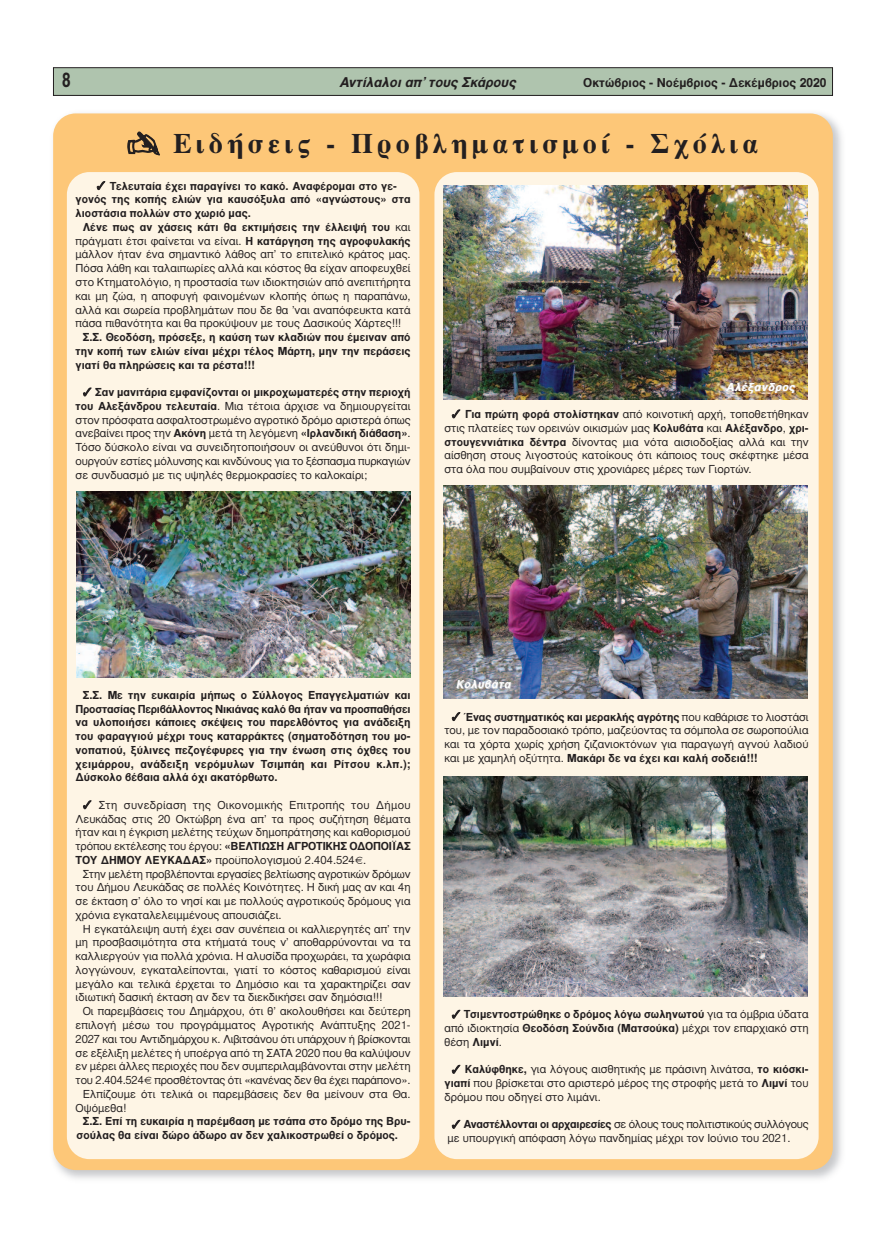
<style>
.page{position:relative;width:886px;height:1241px;background:#fff}
.page>*{position:absolute;margin:0;border:0;box-sizing:border-box;transform-origin:0 0}
.t1{font:28.75px "UB Times Bold";letter-spacing:.15em;color:#231f20}
.t2{font:700 20px "Gr Helvetica";color:#231f20;scale:.8 1}
.t3{font:italic 700 13.75px "Gr Helvetica";color:#231f20}
.t4{font:700 12.5px "Gr Helvetica";color:#231f20}
.t5{font:11.25px/13.8px "Gr Helvetica";color:#231f20;text-align:justify}
.t6{font:700 11.25px/13.8px "Gr Helvetica";color:#231f20;text-align:justify}
.t7{font:11.25px "Gr Helvetica";letter-spacing:-.02em;color:#231f20}
.t8{font:italic 700 11.25px "Gr Helvetica";color:#fff}
.s1{font-weight:700}
.s2{font-weight:400}
</style>
<div class="page">
<div style="left:53px;top:113px;width:780px;height:1056px;background:#fdc778;border-radius:22px"></div>
<div style="left:53px;top:68px;width:779px;height:27px;background:#afc4ae"></div>
<div style="left:53px;top:67px;width:780px;height:29px;border:1px solid #231f20"></div>
<div style="left:434px;top:172px;width:384px;height:986px;background:#fef5e5;border-radius:22px"></div>
<div style="left:67px;top:172px;width:352px;height:986px;background:#fef5e5;border-radius:22px"></div>
<img style="left:443px;top:185px;width:364px;height:214px">
<img style="left:443px;top:485px;width:364px;height:213px">
<img style="left:444px;top:776px;width:364px;height:220px">
<img style="left:76px;top:492px;width:334px;height:185px">
<h2 class="t2" style="left:62px;top:70px;width:12px">8</h2>
<p class="t3" style="left:339px;top:75px;width:181px">Αντίλαλοι απ’ τους Σκάρους</p>
<p class="t4" style="left:583px;top:76px;width:245px">Οκτώβριος - Νοέμβριος - Δεκέμβριος 2020</p>
<h1 class="t1" style="left:173px;top:127px;width:586px">Ειδήσεις - Προβληματισμοί - Σχόλια</h1>
<p class="t6" style="left:76px;top:179px;width:337px;text-align:left;text-indent:21px">✓ Τελευταία έχει παραγίνει το κακό. Αναφέρομαι στο γε&shy;γονός της κοπής ελιών για καυσόξυλα από «αγνώστους» στα λιοστάσια πολλών στο χωριό μας.</p>
<p class="t5" style="left:76px;top:220px;width:337px;text-indent:7px"><span class="s1">Λένε πως αν χάσεις κάτι θα εκτιμήσεις την έλλειψή του</span> και πράγματι έτσι φαίνεται να είναι. <span class="s1">Η κατάργηση της αγροφυλακής </span>μάλλον ήταν ένα σημαντικό λάθος απ’ το επιτελικό κράτος μας.<br>Πόσα λάθη και ταλαιπωρίες αλλά και κόστος θα είχαν αποφευχθεί στο Κτηματολόγιο, η προστασία των ιδιοκτησιών από ανεπιτήρητα και μη ζώα, η αποφυγή φαινομένων κλοπής όπως η παραπάνω, αλλά και σωρεία προβλημάτων που δε θα ’ναι αναπόφευκτα κατά πάσα πιθανότητα και θα προκύψουν με τους Δασικούς Χάρτες!!!</p>
<p class="t6" style="left:76px;top:330px;width:337px;text-indent:7px">Σ.Σ. Θεοδόση, πρόσεξε, η καύση των κλαδιών που έμειναν από την κοπή των ελιών είναι μέχρι τέλος Μάρτη, μην την περάσεις γιατί θα πληρώσεις και τα ρέστα!!!</p>
<p class="t5" style="left:76px;top:385px;width:337px;text-indent:7px">✓ <span class="s1">Σαν μανιτάρια εμφανίζονται οι μικροχωματερές στην περιοχή του Αλεξάνδρου τελευταία</span>. Μια τέτοια άρχισε να δημιουργείται στον πρόσφατα ασφαλτοστρωμένο αγροτικό δρόμο αριστερά όπως ανεβαίνει προς την <span class="s1">Ακόνη</span> μετά τη λεγόμενη <span class="s1">«Ιρλανδική διάβαση»</span>.<br>Τόσο δύσκολο είναι να συνειδητοποιήσουν οι ανεύθυνοι ότι δημι&shy;ουργούν εστίες μόλυνσης και κινδύνους για το ξέσπασμα πυρκαγιών σε συνδυασμό με τις υψηλές θερμοκρασίες το καλοκαίρι;</p>
<p class="t8" style="left:726px;top:381px;width:73px">Αλέξανδρος</p>
<p class="t5" style="left:444px;top:407px;width:366px;text-indent:7px">✓ <span class="s1">Για πρώτη φορά στολίστηκαν</span> από κοινοτική αρχή, τοποθετήθηκαν στις πλατείες των ορεινών οικισμών μας <span class="s1">Κολυβάτα</span> και <span class="s1">Αλέξανδρο</span>, <span class="s1">χρι&shy;στουγεννιάτικα δέντρα</span> δίνοντας μια νότα αισιοδοξίας αλλά και την αίσθηση στους λιγοστούς κατοίκους ότι κάποιος τους σκέφτηκε μέσα στα όλα που συμβαίνουν στις χρονιάρες μέρες των Γιορτών.</p>
<p class="t6" style="left:76px;top:688px;width:337px;text-indent:7px">Σ.Σ. Με την ευκαιρία μήπως ο Σύλλογος Επαγγελματιών και Προστασίας Περιβάλλοντος Νικιάνας καλό θα ήταν να προσπαθήσει να υλοποιήσει κάποιες σκέψεις του παρελθόντος για ανάδειξη του φαραγγιού μέχρι τους καταρράκτες (σηματοδότηση του μο&shy;νοπατιού, ξύλινες πεζογέφυρες για την ένωση στις όχθες του χειμάρρου, ανάδειξη νερόμυλων Τσιμπάη και Ρίτσου κ.λπ.); Δύσκολο βέβαια αλλά όχι ακατόρθωτο.</p>
<p class="t5" style="left:76px;top:798px;width:337px;text-indent:7px">✓ Στη συνεδρίαση της Οικονομικής Επιτροπής του Δήμου Λευκάδας στις 20 Οκτώβρη ένα απ’ τα προς συζήτηση θέματα ήταν και η έγκριση μελέτης τεύχων δημοπράτησης και καθορισμού τρόπου εκτέλεσης του έργου: <span class="s1">«ΒΕΛΤΙΩΣΗ ΑΓΡΟΤΙΚΗΣ ΟΔΟΠΟΙΪΑΣ ΤΟΥ ΔΗΜΟΥ ΛΕΥΚΑΔΑΣ»</span> προϋπολογισμού 2.404.524€.</p>
<p class="t5" style="left:76px;top:867px;width:337px;text-indent:7px">Στην μελέτη προβλέπονται εργασίες βελτίωσης αγροτικών δρόμων του Δήμου Λευκάδας σε πολλές Κοινότητες. Η δική μας αν και 4η σε έκταση σ’ όλο το νησί και με πολλούς αγροτικούς δρόμους για χρόνια εγκαταλελειμμένους απουσιάζει.</p>
<p class="t5" style="left:76px;top:922px;width:337px;text-indent:7px">Η εγκατάλειψη αυτή έχει σαν συνέπεια οι καλλιεργητές απ’ την μη προσβασιμότητα στα κτήματά τους ν’ αποθαρρύνονται να τα καλλιεργούν για πολλά χρόνια. Η αλυσίδα προχωράει, τα χωράφια λογγώνουν, εγκαταλείπονται, γιατί το κόστος καθαρισμού είναι μεγάλο και τελικά έρχεται το Δημόσιο και τα χαρακτηρίζει σαν ιδιωτική δασική έκταση αν δεν τα διεκδικήσει σαν δημόσια!!!</p>
<p class="t5" style="left:83px;top:1004px;width:329px">Οι παρεμβάσεις του Δημάρχου, ότι θ’ ακολουθήσει και δεύτερη</p>
<p class="t5" style="left:76px;top:1018px;width:336px">επιλογή μέσω του προγράμματος Αγροτικής Ανάπτυξης 2021-</p>
<p class="t5" style="left:76px;top:1032px;width:337px">2027 και του Αντιδημάρχου κ. Λιβιτσάνου ότι υπάρχουν ή βρίσκονται</p>
<p class="t5" style="left:76px;top:1045px;width:337px">σε εξέλιξη μελέτες ή υποέργα από τη ΣΑΤΑ 2020 που θα καλύψουν</p>
<p class="t5" style="left:76px;top:1059px;width:337px">εν μέρει άλλες περιοχές που δεν συμπεριλαμβάνονται στην μελέτη</p>
<p class="t7" style="left:76px;top:1074px;width:336px">του 2.404.524€ προσθέτοντας ότι «κανένας δεν θα έχει παράπονο».</p>
<p class="t5" style="left:83px;top:1087px;width:329px">Ελπίζουμε ότι τελικά οι παρεμβάσεις δεν θα μείνουν στα Θα.</p>
<p class="t5" style="left:76px;top:1100px;width:52px">Οψόμεθα!</p>
<p class="t6" style="left:77px;top:1114px;width:336px;text-indent:6px">Σ.Σ. Επί τη ευκαιρία η παρέμβαση με τσάπα στο δρόμο της Βρυ&shy;σούλας θα είναι δώρο άδωρο αν δεν χαλικοστρωθεί ο δρόμος.</p>
<p class="t8" style="left:456px;top:678px;width:59px">Κολυβάτα</p>
<p class="t5" style="left:444px;top:710px;width:366px;text-indent:7px">✓ <span class="s1">Ένας συστηματικός και μερακλής αγρότης</span> που καθάρισε το λιοστάσι του, με τον παραδοσιακό τρόπο, μαζεύοντας τα σόμπολα σε σωροπούλια και τα χόρτα χωρίς χρήση ζιζανιοκτόνων για παραγωγή αγνού λαδιού και με χαμηλή οξύτητα. <span class="s1">Μακάρι δε να έχει και καλή σοδειά!!!</span></p>
<p class="t6" style="left:444px;top:1007px;width:366px;text-indent:7px">✓ Τσιμεντοστρώθηκε ο δρόμος λόγω σωληνωτού <span class="s2">για τα όμβρια ύδατα από ιδιοκτησία</span> Θεοδόση Σούνδια (Ματσούκα) <span class="s2">μέχρι τον επαρχιακό στη θέση</span> Λιμνί<span class="s2">.</span></p>
<p class="t5" style="left:444px;top:1062px;width:366px;text-indent:7px">✓ <span class="s1">Καλύφθηκε,</span> για λόγους αισθητικής με πράσινη λινάτσα, <span class="s1">το κιόσκι&shy;γιαπί</span> που βρίσκεται στο αριστερό μέρος της στροφής μετά το <span class="s1">Λιμνί</span> του δρόμου που οδηγεί στο λιμάνι.</p>
<p class="t5" style="left:447px;top:1117px;width:362px;text-indent:4px">✓ <span class="s1">Αναστέλλονται οι αρχαιρεσίες</span> σε όλους τους πολιτιστικούς συλλόγους με υπουργική απόφαση λόγω πανδημίας μέχρι τον Ιούνιο του 2021.</p>
</div>
